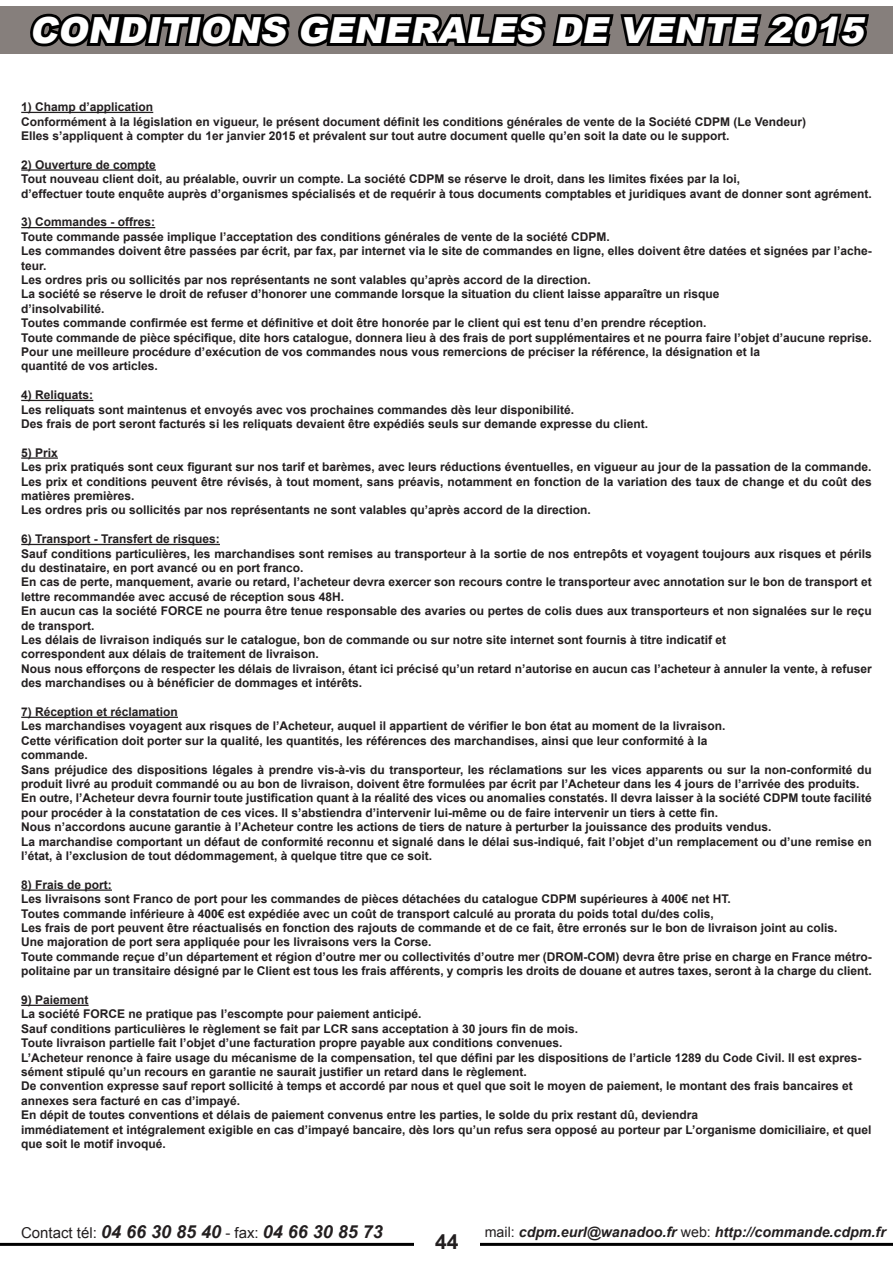
<style>
.page{position:relative;width:893px;height:1263px;background:#fff}
.page>*{position:absolute;margin:0;border:0;box-sizing:border-box;transform-origin:0 0}
.t1{font:italic 900 36px "Arial";color:#fff}
.t2{font:700 21px "Arial";color:#231f20}
.t3{font:italic 700 18px "Arial";color:#231f20}
.t4{font:italic 700 14.25px "Arial";color:#231f20}
.t5{font:700 12px/14.4px "Arial";color:#231f20}
.s1{font-weight:400;font-style:normal;font-size:15px}
.s2{font-weight:400;font-style:normal}
</style>
<div class="page">
<hr style="left:0;top:1243px;width:893px;height:3px;background:#000">
<div style="left:414px;top:1234px;width:65px;height:21px;background:#fff"></div>
<div style="left:0;top:6px;width:893px;height:48px;background:#867f7c"></div>
<svg style="left:30px;top:13px;width:839px;height:34px"></svg>
<hr style="left:21px;top:112px;width:132px;height:1px;background:#231f20">
<hr style="left:21px;top:169px;width:135px;height:2px;background:#231f20">
<hr style="left:21px;top:227px;width:134px;height:1px;background:#231f20">
<hr style="left:21px;top:400px;width:72px;height:1px;background:#231f20">
<hr style="left:21px;top:457px;width:37px;height:2px;background:#231f20">
<hr style="left:21px;top:544px;width:199px;height:1px;background:#231f20">
<hr style="left:21px;top:717px;width:157px;height:1px;background:#231f20">
<hr style="left:21px;top:889px;width:91px;height:2px;background:#231f20">
<hr style="left:21px;top:1005px;width:68px;height:1px;background:#231f20">
<p class="t1" style="left:29px;top:4px;width:844px">CONDITIONS GENERALES DE VENTE 2015</p>
<p class="t5" style="left:21px;top:100px;width:134px">1) Champ d’application</p>
<p class="t5" style="left:21px;top:114px;width:786px">Conformément à la législation en vigueur, le présent document définit les conditions générales de vente de la Société CDPM (Le Vendeur)</p>
<p class="t5" style="left:21px;top:129px;width:710px">Elles s’appliquent à compter du 1er janvier 2015 et prévalent sur tout autre document quelle qu’en soit la date ou le support.</p>
<p class="t5" style="left:21px;top:158px;width:136px">2) Ouverture de compte</p>
<p class="t5" style="left:21px;top:172px;width:720px">Tout nouveau client doit, au préalable, ouvrir un compte. La société CDPM se réserve le droit, dans les limites fixées par la loi,</p>
<p class="t5" style="left:21px;top:186px;width:852px">d’effectuer toute enquête auprès d’organismes spécialisés et de requérir à tous documents comptables et juridiques avant de donner sont agrément.</p>
<p class="t5" style="left:21px;top:215px;width:136px">3) Commandes - offres:</p>
<p class="t5" style="left:21px;top:230px;width:590px">Toute commande passée implique l’acceptation des conditions générales de vente de la société CDPM.</p>
<p class="t5" style="left:21px;top:244px;width:852px">Les commandes doivent être passées par écrit, par fax, par internet via le site de commandes en ligne, elles doivent être datées et signées par l’ache&shy;teur.</p>
<p class="t5" style="left:21px;top:273px;width:571px">Les ordres pris ou sollicités par nos représentants ne sont valables qu’après accord de la direction.</p>
<p class="t5" style="left:21px;top:287px;width:700px">La société se réserve le droit de refuser d’honorer une commande lorsque la situation du client laisse apparaître un risque</p>
<p class="t5" style="left:21px;top:302px;width:85px">d’insolvabilité.</p>
<p class="t5" style="left:21px;top:316px;width:687px">Toutes commande confirmée est ferme et définitive et doit être honorée par le client qui est tenu d’en prendre réception.</p>
<p class="t5" style="left:21px;top:330px;width:852px">Toute commande de pièce spécifique, dite hors catalogue, donnera lieu à des frais de port supplémentaires et ne pourra faire l’objet d’aucune reprise.</p>
<p class="t5" style="left:21px;top:345px;width:740px">Pour une meilleure procédure d’exécution de vos commandes nous vous remercions de préciser la référence, la désignation et la</p>
<p class="t5" style="left:21px;top:359px;width:138px">quantité de vos articles.</p>
<p class="t5" style="left:21px;top:388px;width:74px">4) Reliquats:</p>
<p class="t5" style="left:21px;top:402px;width:554px">Les reliquats sont maintenus et envoyés avec vos prochaines commandes dès leur disponibilité.</p>
<p class="t5" style="left:21px;top:417px;width:628px">Des frais de port seront facturés si les reliquats devaient être expédiés seuls sur demande expresse du client.</p>
<p class="t5" style="left:21px;top:446px;width:38px">5) Prix</p>
<p class="t5" style="left:21px;top:460px;width:852px">Les prix pratiqués sont ceux figurant sur nos tarif et barèmes, avec leurs réductions éventuelles, en vigueur au jour de la passation de la commande.</p>
<p class="t5" style="left:21px;top:474px;width:852px">Les prix et conditions peuvent être révisés, à tout moment, sans préavis, notamment en fonction de la variation des taux de change et du coût des matières premières.</p>
<p class="t5" style="left:21px;top:503px;width:571px">Les ordres pris ou sollicités par nos représentants ne sont valables qu’après accord de la direction.</p>
<p class="t5" style="left:21px;top:532px;width:200px">6) Transport - Transfert de risques:</p>
<p class="t5" style="left:21px;top:546px;width:852px">Sauf conditions particulières, les marchandises sont remises au transporteur à la sortie de nos entrepôts et voyagent toujours aux risques et périls du destinataire, en port avancé ou en port franco.</p>
<p class="t5" style="left:21px;top:575px;width:852px">En cas de perte, manquement, avarie ou retard, l’acheteur devra exercer son recours contre le transporteur avec annotation sur le bon de transport et lettre recommandée avec accusé de réception sous 48H.</p>
<p class="t5" style="left:21px;top:604px;width:852px">En aucun cas la société FORCE ne pourra être tenue responsable des avaries ou pertes de colis dues aux transporteurs et non signalées sur le reçu de transport.</p>
<p class="t5" style="left:21px;top:633px;width:706px">Les délais de livraison indiqués sur le catalogue, bon de commande ou sur notre site internet sont fournis à titre indicatif et</p>
<p class="t5" style="left:21px;top:647px;width:299px">correspondent aux délais de traitement de livraison.</p>
<p class="t5" style="left:21px;top:662px;width:852px">Nous nous efforçons de respecter les délais de livraison, étant ici précisé qu’un retard n’autorise en aucun cas l’acheteur à annuler la vente, à refuser des marchandises ou à bénéficier de dommages et intérêts.</p>
<p class="t5" style="left:21px;top:705px;width:158px">7) Réception et réclamation</p>
<p class="t5" style="left:21px;top:719px;width:706px">Les marchandises voyagent aux risques de l’Acheteur, auquel il appartient de vérifier le bon état au moment de la livraison.</p>
<p class="t5" style="left:21px;top:734px;width:688px">Cette vérification doit porter sur la qualité, les quantités, les références des marchandises, ainsi que leur conformité à la</p>
<p class="t5" style="left:21px;top:748px;width:68px">commande.</p>
<p class="t5" style="left:21px;top:762px;width:852px">Sans préjudice des dispositions légales à prendre vis-à-vis du transporteur, les réclamations sur les vices apparents ou sur la non-conformité du produit livré au produit commandé ou au bon de livraison, doivent être formulées par écrit par l’Acheteur dans les 4 jours de l’arrivée des produits.</p>
<p class="t5" style="left:21px;top:791px;width:852px">En outre, l’Acheteur devra fournir toute justification quant à la réalité des vices ou anomalies constatés. Il devra laisser à la société CDPM toute facilité pour procéder à la constatation de ces vices. Il s’abstiendra d’intervenir lui-même ou de faire intervenir un tiers à cette fin.</p>
<p class="t5" style="left:21px;top:820px;width:752px">Nous n’accordons aucune garantie à l’Acheteur contre les actions de tiers de nature à perturber la jouissance des produits vendus.</p>
<p class="t5" style="left:21px;top:834px;width:852px">La marchandise comportant un défaut de conformité reconnu et signalé dans le délai sus-indiqué, fait l’objet d’un remplacement ou d’une remise en l’état, à l’exclusion de tout dédommagement, à quelque titre que ce soit.</p>
<p class="t5" style="left:21px;top:878px;width:92px">8) Frais de port:</p>
<p class="t5" style="left:21px;top:892px;width:711px">Les livraisons sont Franco de port pour les commandes de pièces détachées du catalogue CDPM supérieures à 400€ net HT.</p>
<p class="t5" style="left:21px;top:906px;width:694px">Toutes commande inférieure à 400€ est expédiée avec un coût de transport calculé au prorata du poids total du/des colis,</p>
<p class="t5" style="left:21px;top:921px;width:818px">Les frais de port peuvent être réactualisés en fonction des rajouts de commande et de ce fait, être erronés sur le bon de livraison joint au colis.</p>
<p class="t5" style="left:21px;top:935px;width:412px">Une majoration de port sera appliquée pour les livraisons vers la Corse.</p>
<p class="t5" style="left:21px;top:950px;width:852px">Toute commande reçue d’un département et région d’outre mer ou collectivités d’outre mer (DROM-COM) devra être prise en charge en France métro&shy;politaine par un transitaire désigné par le Client est tous les frais afférents, y compris les droits de douane et autres taxes, seront à la charge du client.</p>
<p class="t5" style="left:21px;top:993px;width:69px">9) Paiement</p>
<p class="t5" style="left:21px;top:1007px;width:402px">La société FORCE ne pratique pas l’escompte pour paiement anticipé.</p>
<p class="t5" style="left:21px;top:1022px;width:558px">Sauf conditions particulières le règlement se fait par LCR sans acceptation à 30 jours fin de mois.</p>
<p class="t5" style="left:21px;top:1036px;width:543px">Toute livraison partielle fait l’objet d’une facturation propre payable aux conditions convenues.</p>
<p class="t5" style="left:21px;top:1050px;width:842px">L’Acheteur renonce à faire usage du mécanisme de la compensation, tel que défini par les dispositions de l’article 1289 du Code Civil. Il est expres&shy;sément stipulé qu’un recours en garantie ne saurait justifier un retard dans le règlement.</p>
<p class="t5" style="left:21px;top:1079px;width:833px">De convention expresse sauf report sollicité à temps et accordé par nous et quel que soit le moyen de paiement, le montant des frais bancaires et annexes sera facturé en cas d’impayé.</p>
<p class="t5" style="left:21px;top:1108px;width:678px">En dépit de toutes conventions et délais de paiement convenus entre les parties, le solde du prix restant dû, deviendra</p>
<p class="t5" style="left:21px;top:1122px;width:852px">immédiatement et intégralement exigible en cas d’impayé bancaire, dès lors qu’un refus sera opposé au porteur par L’organisme domiciliaire, et quel que soit le motif invoqué.</p>
<h3 class="t3" style="left:21px;top:1220px;width:363px"><span class="s1">Contact tél:</span> 04 66 30 85 40 <span class="s1">- fax:</span> 04 66 30 85 73</h3>
<p class="t4" style="left:485px;top:1222px;width:403px"><span class="s2">mail:</span> cdpm.eurl@wanadoo.fr <span class="s2">web:</span> http://commande.cdpm.fr</p>
<h2 class="t2" style="left:435px;top:1228px;width:25px">44</h2>
</div>
